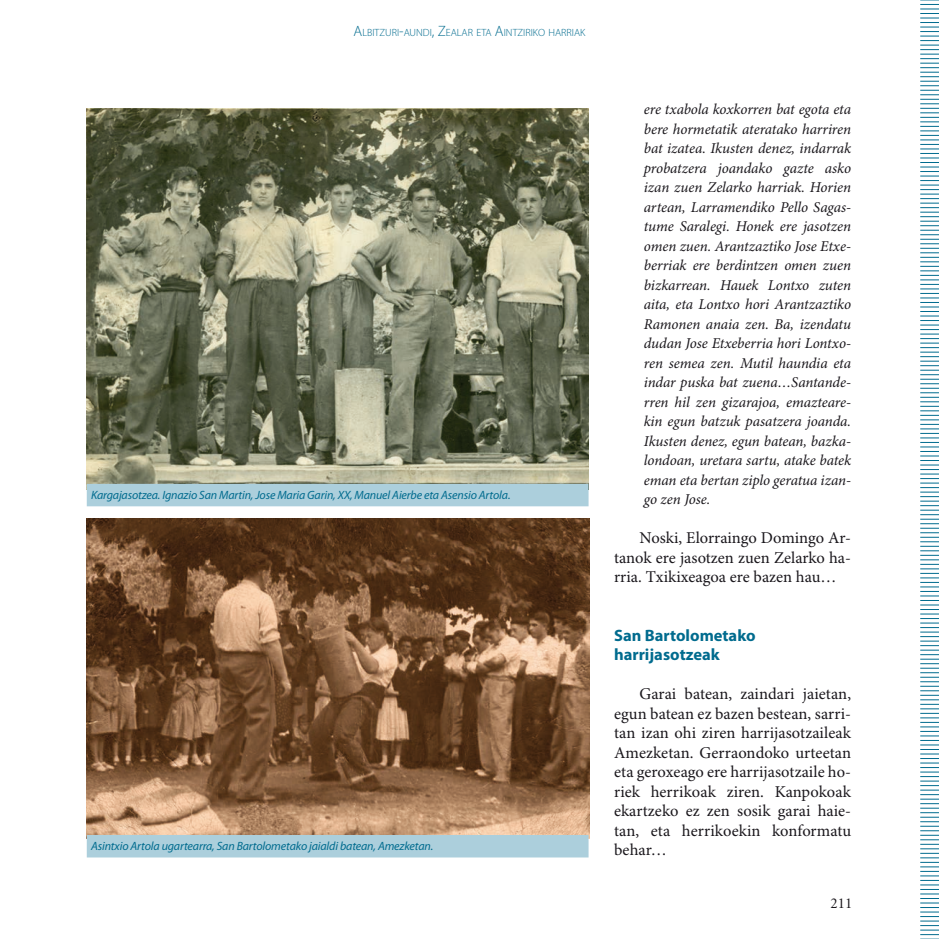
<style>
.page{position:relative;width:939px;height:939px;background:#fff}
.page>*{position:absolute;margin:0;border:0;box-sizing:border-box;transform-origin:0 0}
.Testua{font:16.5px/19.5px "Minion Pro";color:#1a171c;text-align:justify}
.TITU_2{font:700 16.5px/19.5px "Myriad Pro";color:#006b8e}
.TESTUA_barrura{font:italic 15px/19.5px "Minion Pro";letter-spacing:-.005em;color:#1a171c;text-align:justify}
.t1{font:15px "Minion";color:#1a171c}
.OINA{font:italic 12px "Myriad Pro";letter-spacing:-.01em;color:#006b8e}
.t2{font:300 10.5px "Myriad Pro";color:#006b8e}
.s1{font-size:15px}
</style>
<div class="page">
<img style="left:87px;top:108px;width:502px;height:376px">
<div style="left:87px;top:484px;width:502px;height:22px;background:#accfdc"></div>
<img style="left:87px;top:519px;width:502px;height:316px">
<div style="left:87px;top:835px;width:502px;height:22px;background:#accfdc"></div>
<svg style="left:920px;top:0;width:19px;height:939px"></svg>
<p class="t2" style="left:354px;top:27px;width:233px"><span class="s1">A</span>LBITZURI<span class="s1">-</span>AUNDI<span class="s1">, Z</span>EALAR ETA <span class="s1">A</span>INTZIRIKO HARRIAK</p>
<p class="OINA" style="left:91px;top:488px;width:421px">Kargajasotzea. Ignazio San Martin, Jose Maria Garin, XX, Manuel Aierbe eta Asensio Artola.</p>
<p class="OINA" style="left:91px;top:839px;width:344px">Asintxio Artola ugartearra, San Bartolometako jaialdi batean, Amezketan.</p>
<p class="TESTUA_barrura" style="left:644px;top:100px;width:209px">ere txabola koxkorren bat egota eta bere hormetatik ateratako harriren bat izatea. Ikusten denez, indarrak probatzera joandako gazte asko izan zuen Zelarko harriak. Horien artean, Larramendiko Pello Sagas&shy;tume Saralegi. Honek ere jasotzen omen zuen. Arantzaztiko Jose Etxe&shy;berriak ere berdintzen omen zuen bizkarrean. Hauek Lontxo zuten aita, eta Lontxo hori Arantzaztiko Ramonen anaia zen. Ba, izendatu dudan Jose Etxeberria hori Lontxo&shy;ren semea zen. Mutil haundia eta indar puska bat zuena…Santande&shy;rren hil zen gizarajoa, emazteare&shy;kin egun batzuk pasatzera joanda.<br>Ikusten denez, egun batean, bazka&shy;londoan, uretara sartu, atake batek eman eta bertan ziplo geratua izan&shy;go zen Jose.</p>
<p class="Testua" style="left:614px;top:529px;width:239px;text-indent:26px">Noski, Elorraingo Domingo Ar&shy;tanok ere jasotzen zuen Zelarko ha&shy;rria. Txikixeagoa ere bazen hau…</p>
<p class="TITU_2" style="left:614px;top:626px;width:143px">San Bartolometako harrijasotzeak</p>
<p class="Testua" style="left:614px;top:685px;width:239px;text-indent:26px">Garai batean, zaindari jaietan, egun batean ez bazen bestean, sarri&shy;tan izan ohi ziren harrijasotzaileak Amezketan. Gerraondoko urteetan eta geroxeago ere harrijasotzaile ho&shy;riek herrikoak ziren. Kanpokoak ekartzeko ez zen sosik garai haie&shy;tan, eta herrikoekin konformatu behar…</p>
<p class="t1" style="left:831px;top:896px;width:23px">211</p>
</div>
